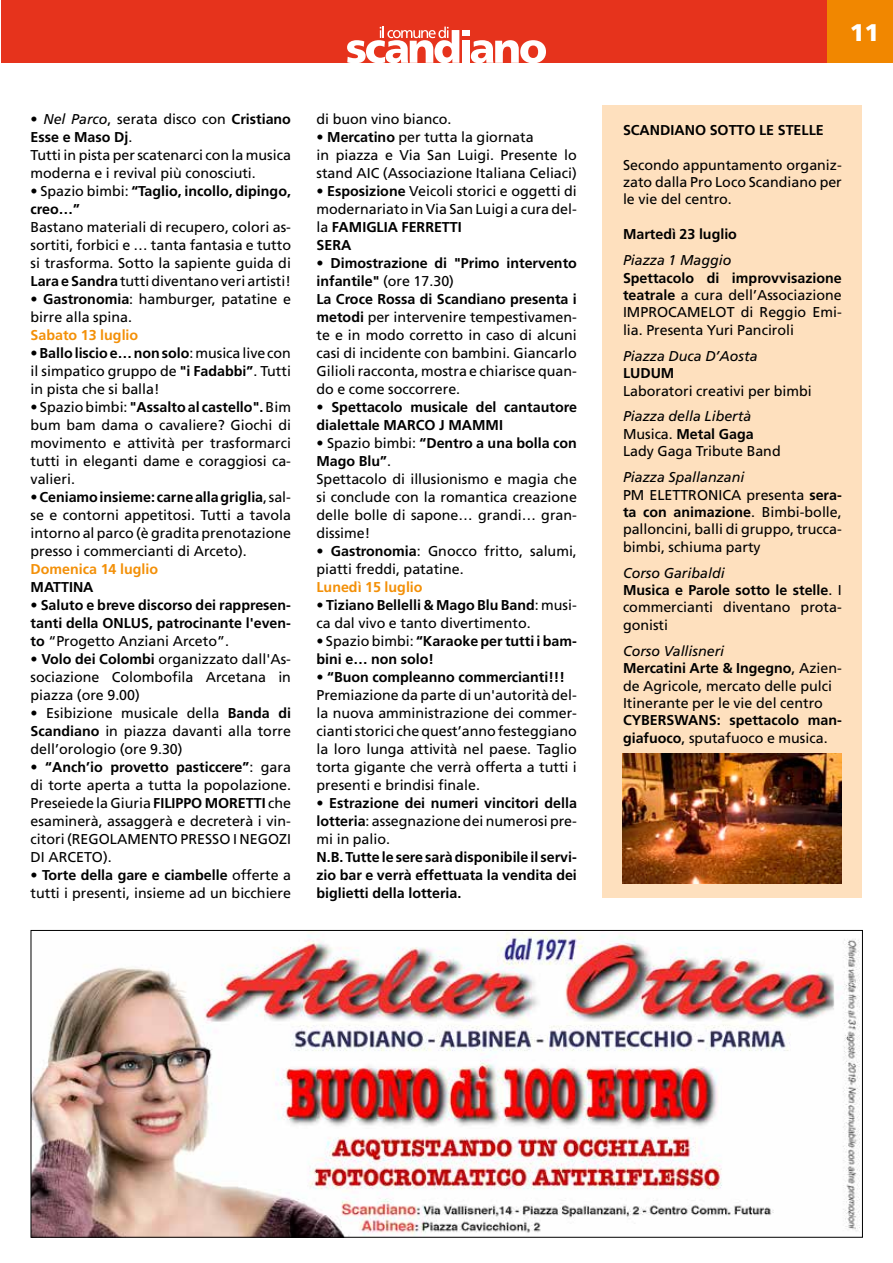
<style>
.page{position:relative;width:893px;height:1263px;background:#fff}
.page>*{position:absolute;margin:0;border:0;box-sizing:border-box;transform-origin:0 0}
.t1{font:900 24px "Frutiger";color:#fff}
.t2{font:14.25px/18px "Frutiger";color:#000}
.t3{font:700 14.25px/18px "Frutiger";color:#000}
.t4{font:700 14.25px "Frutiger";color:#f39008}
.t5{font:italic 14.25px "Frutiger";color:#000}
.s1{font-style:italic}
.s2{font-weight:700}
.s3{font-weight:400}
</style>
<div class="page">
<img style="left:33px;top:932px;width:827px;height:303px">
<div style="left:1px;top:0;width:892px;height:63px;background:#e6331c"></div>
<svg style="left:347px;top:27px;width:112px;height:36px"></svg>
<div style="left:462px;top:30px;width:7px;height:6px;background:#fff"></div>
<div style="left:462px;top:40px;width:7px;height:23px;background:#fff"></div>
<svg style="left:471px;top:40px;width:75px;height:23px"></svg>
<div style="left:442px;top:46px;width:10px;height:11px;background:#e6331c;border-radius:50%"></div>
<div style="left:827px;top:0;width:66px;height:63px;background:#f18700"></div>
<div style="left:602px;top:106px;width:260px;height:792px;background:#fee0be"></div>
<img style="left:623px;top:754px;width:219px;height:129px">
<p class="t2" style="left:31px;top:110px;width:262px">• <span class="s1">Nel Parco</span>, serata disco con <span class="s2">Cristiano<br>Esse e Maso Dj</span>.<br>Tutti in pista per scatenarci con la musica moderna e i revival più conosciuti.</p>
<p class="t3" style="left:31px;top:182px;width:262px"><span class="s3">• Spazio bimbi:</span> “Taglio, incollo, dipingo, creo…”</p>
<p class="t2" style="left:31px;top:218px;width:262px;text-align:justify">Bastano materiali di recupero, colori as&shy;sortiti, forbici e … tanta fantasia e tutto si trasforma. Sotto la sapiente guida di <span class="s2">Lara e Sandra</span> tutti diventano veri artisti!</p>
<p class="t2" style="left:31px;top:290px;width:262px">• <span class="s2">Gastronomia</span>: hamburger, patatine e birre alla spina.</p>
<p class="t4" style="left:31px;top:326px;width:109px">Sabato 13 luglio</p>
<p class="t2" style="left:31px;top:344px;width:262px;text-align:justify">• <span class="s2">Ballo liscio e… non solo</span>: musica live con il simpatico gruppo de <span class="s2">"i Fadabbi”</span>. Tutti in pista che si balla!</p>
<p class="t2" style="left:31px;top:398px;width:262px;text-align:justify">• Spazio bimbi: <span class="s2">"Assalto al castello".</span> Bim bum bam dama o cavaliere? Giochi di movimento e attività per trasformarci tutti in eleganti dame e coraggiosi ca&shy;valieri.</p>
<p class="t2" style="left:31px;top:488px;width:262px;text-align:justify">• <span class="s2">Ceniamo insieme: carne alla griglia</span>, sal&shy;se e contorni appetitosi. Tutti a tavola intorno al parco (è gradita prenotazione presso i commercianti di Arceto).</p>
<p class="t4" style="left:31px;top:560px;width:129px">Domenica 14 luglio</p>
<p class="t3" style="left:31px;top:578px;width:64px">MATTINA</p>
<p class="t3" style="left:31px;top:596px;width:262px;text-align:justify">• Saluto e breve discorso dei rappresen&shy;tanti della ONLUS, patrocinante l'even&shy;to <span class="s3">“Progetto Anziani Arceto”.</span></p>
<p class="t2" style="left:31px;top:650px;width:262px;text-align:justify">• <span class="s2">Volo dei Colombi</span> organizzato dall'As&shy;sociazione Colombofila Arcetana in piazza (ore 9.00)</p>
<p class="t2" style="left:31px;top:704px;width:262px;text-align:justify">• Esibizione musicale della <span class="s2">Banda di Scandiano</span> in piazza davanti alla torre dell’orologio (ore 9.30)</p>
<p class="t2" style="left:31px;top:758px;width:262px;text-align:justify"><span class="s2">• “Anch’io provetto pasticcere”</span>: gara di torte aperta a tutta la popolazione.<br>Preseiede la Giuria <span class="s2">FILIPPO MORETTI</span> che esaminerà, assaggerà e decreterà i vin&shy;citori (REGOLAMENTO PRESSO I NEGOZI DI ARCETO).</p>
<p class="t2" style="left:31px;top:866px;width:262px">• <span class="s2">Torte della gare e ciambelle</span> offerte a tutti i presenti, insieme ad un bicchiere</p>
<p class="t2" style="left:316px;top:110px;width:136px">di buon vino bianco.</p>
<p class="t2" style="left:316px;top:128px;width:262px">• <span class="s2">Mercatino</span> per tutta la giornata<br>in piazza e Via San Luigi. Presente lo stand AIC (Associazione Italiana Celiaci)</p>
<p class="t2" style="left:316px;top:182px;width:262px">• <span class="s2">Esposizione</span> Veicoli storici e oggetti di modernariato in Via San Luigi a cura del&shy;la <span class="s2">FAMIGLIA FERRETTI<br>SERA</span></p>
<p class="t2" style="left:316px;top:254px;width:262px">• <span class="s2">Dimostrazione di "Primo intervento infantile"</span> (ore 17.30)<br><span class="s2">La Croce Rossa di Scandiano presenta i metodi</span> per intervenire tempestivamen&shy;te e in modo corretto in caso di alcuni casi di incidente con bambini. Giancarlo Gilioli racconta, mostra e chiarisce quan&shy;do e come soccorrere.</p>
<p class="t3" style="left:316px;top:398px;width:262px"><span class="s3">•</span> Spettacolo musicale del cantautore dialettale MARCO J MAMMI</p>
<p class="t2" style="left:316px;top:434px;width:262px">• Spazio bimbi: <span class="s2">“Dentro a una bolla con<br>Mago Blu”</span>.<br>Spettacolo di illusionismo e magia che si conclude con la romantica creazione delle bolle di sapone… grandi… gran&shy;dissime!</p>
<p class="t2" style="left:316px;top:542px;width:262px">• <span class="s2">Gastronomia</span>: Gnocco fritto, salumi, piatti freddi, patatine.</p>
<p class="t4" style="left:316px;top:578px;width:108px">Lunedì 15 luglio</p>
<p class="t2" style="left:316px;top:596px;width:262px">• <span class="s2">Tiziano Bellelli &amp; Mago Blu Band</span>: musi&shy;ca dal vivo e tanto divertimento.</p>
<p class="t3" style="left:316px;top:632px;width:262px"><span class="s3">• Spazio bimbi:</span> “Karaoke per tutti i bam&shy;bini e… non solo!</p>
<p class="t2" style="left:316px;top:668px;width:262px">• <span class="s2">“Buon compleanno commercianti!!!<br></span>Premiazione da parte di un'autorità del&shy;la nuova amministrazione dei commer&shy;cianti storici che quest’anno festeggiano la loro lunga attività nel paese. Taglio torta gigante che verrà offerta a tutti i presenti e brindisi finale.</p>
<p class="t3" style="left:316px;top:794px;width:262px;text-align:justify"><span class="s3">•</span> Estrazione dei numeri vincitori della lotteria<span class="s3">: assegnazione dei numerosi pre&shy;mi in palio.</span></p>
<p class="t3" style="left:316px;top:847px;width:262px;text-align:justify">N.B. Tutte le sere sarà disponibile il servi&shy;zio bar e verrà effettuata la vendita dei biglietti della lotteria.</p>
<h1 class="t1" style="left:850px;top:19px;width:31px">11</h1>
<p class="t3" style="left:623px;top:121px;width:202px">SCANDIANO SOTTO LE STELLE</p>
<p class="t2" style="left:623px;top:156px;width:220px;line-height:17.4px;text-align:justify">Secondo appuntamento organiz&shy;zato dalla Pro Loco Scandiano per le vie del centro.</p>
<p class="t3" style="left:623px;top:225px;width:116px">Martedì 23 luglio</p>
<p class="t5" style="left:623px;top:252px;width:110px">Piazza 1 Maggio</p>
<p class="t2" style="left:623px;top:269px;width:220px;line-height:17.4px;text-align:justify"><span class="s2">Spettacolo di improvvisazione teatrale</span> a cura dell’Associazione IMPROCAMELOT di Reggio Emi&shy;lia. Presenta Yuri Panciroli</p>
<p class="t5" style="left:623px;top:347px;width:136px">Piazza Duca D’Aosta</p>
<p class="t3" style="left:623px;top:364px;width:53px">LUDUM</p>
<p class="t2" style="left:623px;top:381px;width:190px">Laboratori creativi per bimbi</p>
<p class="t2" style="left:623px;top:408px;width:159px;line-height:17.4px"><span class="s1">Piazza della Libertà<br></span>Musica. <span class="s2">Metal Gaga<br></span>Lady Gaga Tribute Band</p>
<p class="t2" style="left:623px;top:468px;width:220px;line-height:17.4px"><span class="s1">Piazza Spallanzani<br></span>PM ELETTRONICA presenta <span class="s2">sera&shy;ta con animazione</span>. Bimbi-bolle, palloncini, balli di gruppo, trucca&shy;bimbi, schiuma party</p>
<p class="t2" style="left:623px;top:564px;width:220px;line-height:17.4px"><span class="s1">Corso Garibaldi<br></span><span class="s2">Musica e Parole sotto le stelle</span>. I commercianti diventano prota&shy;gonisti</p>
<p class="t2" style="left:623px;top:642px;width:220px;line-height:17.4px"><span class="s1">Corso Vallisneri<br></span><span class="s2">Mercatini Arte &amp; Ingegno</span>, Azien&shy;de Agricole, mercato delle pulci<br>Itinerante per le vie del centro</p>
<p class="t3" style="left:623px;top:711px;width:220px;line-height:17.4px">CYBERSWANS: spettacolo man&shy;giafuoco<span class="s3">, sputafuoco e musica.</span></p>
</div>
